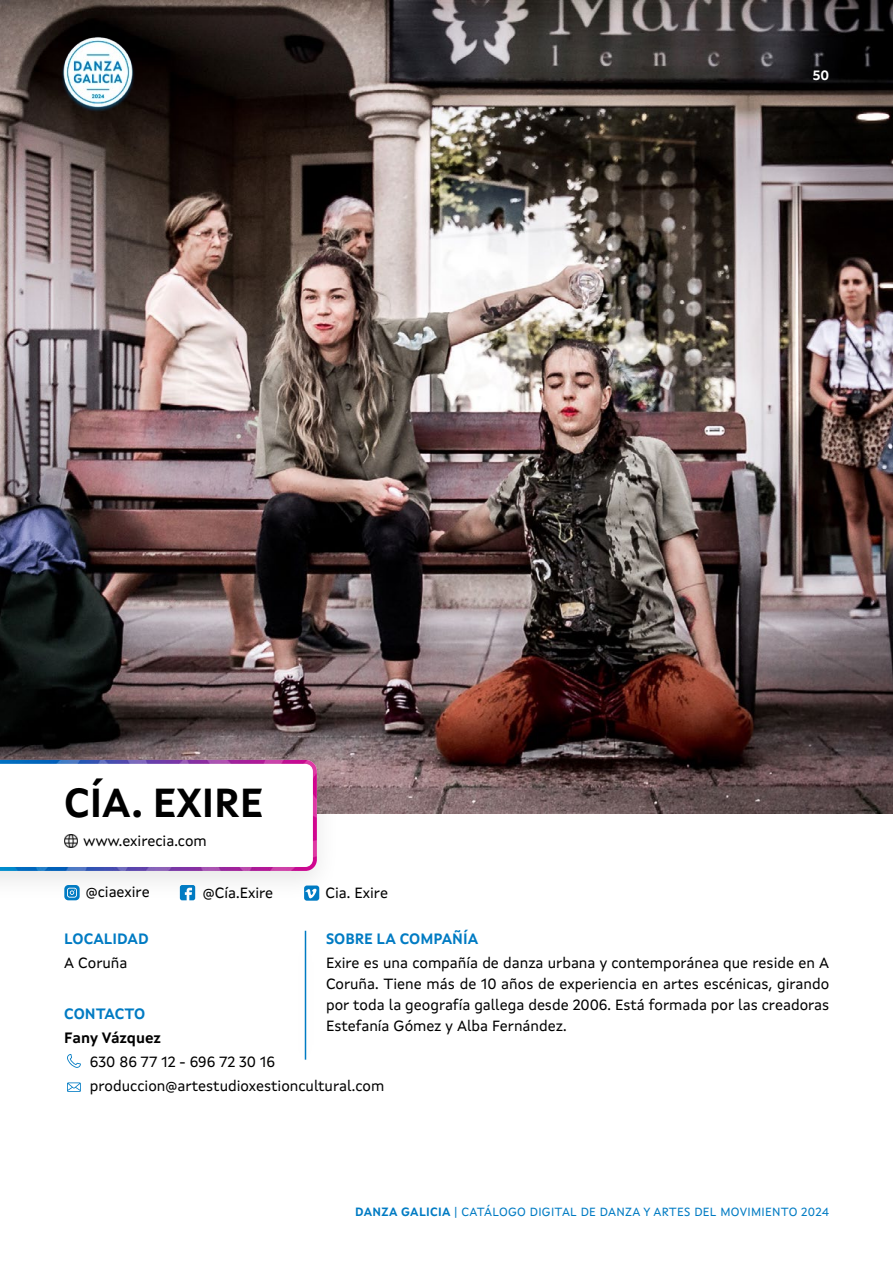
<style>
.page{position:relative;width:893px;height:1263px;background:#fff}
.page>*{position:absolute;margin:0;border:0;box-sizing:border-box;transform-origin:0 0}
.t1{font:700 40.5px "Xunta Sans";color:#000}
.t2{font:15px/21px "Xunta Sans";color:#000}
.t3{font:700 15px "Xunta Sans";color:#007bc3}
.t4{font:700 15px "Xunta Sans";color:#000}
.t5{font:700 13.5px "Xunta Sans";color:#fff}
.t6{font:12px "Xunta Sans";letter-spacing:.025em;color:#007bc3}
.s1{font-weight:700}
</style>
<div class="page">
<img style="left:0;top:0;width:893px;height:814px">
<svg style="left:67px;top:1082px;width:14px;height:10px"></svg>
<svg style="left:67px;top:1054px;width:14px;height:14px"></svg>
<hr style="left:305px;top:931px;width:1px;height:129px;background:#007bc3">
<div style="left:0;top:745px;width:341px;height:159px;background:#000;opacity:.1"></div>
<svg style="left:0;top:760px;width:317px;height:111px"></svg>
<svg style="left:304px;top:885px;width:15px;height:16px"></svg>
<svg style="left:180px;top:885px;width:15px;height:15px"></svg>
<svg style="left:64px;top:885px;width:16px;height:15px"></svg>
<img style="left:60px;top:36px;width:77px;height:77px">
<h1 class="t1" style="left:64px;top:778px;width:200px">CÍA. EXIRE</h1>
<p class="t2" style="left:84px;top:830px;width:125px">www.exirecia.com</p>
<p class="t2" style="left:86px;top:881px;width:65px">@ciaexire</p>
<p class="t2" style="left:203px;top:882px;width:72px">@Cía.Exire</p>
<p class="t2" style="left:326px;top:882px;width:64px">Cia. Exire</p>
<p class="t3" style="left:64px;top:930px;width:86px">LOCALIDAD</p>
<p class="t3" style="left:326px;top:930px;width:154px">SOBRE LA COMPAÑÍA</p>
<p class="t5" style="left:813px;top:67px;width:18px">50</p>
<p class="t2" style="left:326px;top:952px;width:505px;text-align:justify">Exire es una compañía de danza urbana y contemporánea que reside en A Coruña. Tiene más de 10 años de experiencia en artes escénicas, girando por toda la geografía gallega desde 2006. Está formada por las creadoras Estefanía Gómez y Alba Fernández.</p>
<p class="t2" style="left:64px;top:952px;width:65px">A Coruña</p>
<p class="t3" style="left:64px;top:1005px;width:83px">CONTACTO</p>
<p class="t4" style="left:64px;top:1029px;width:98px">Fany Vázquez</p>
<p class="t2" style="left:90px;top:1050px;width:296px;line-height:24px">630 86 77 12 - 696 72 30 16 produccion@artestudioxestioncultural.com</p>
<p class="t6" style="left:355px;top:1204px;width:475px"><span class="s1">DANZA GALICIA</span> | CATÁLOGO DIGITAL DE DANZA Y ARTES DEL MOVIMIENTO 2024</p>
</div>
